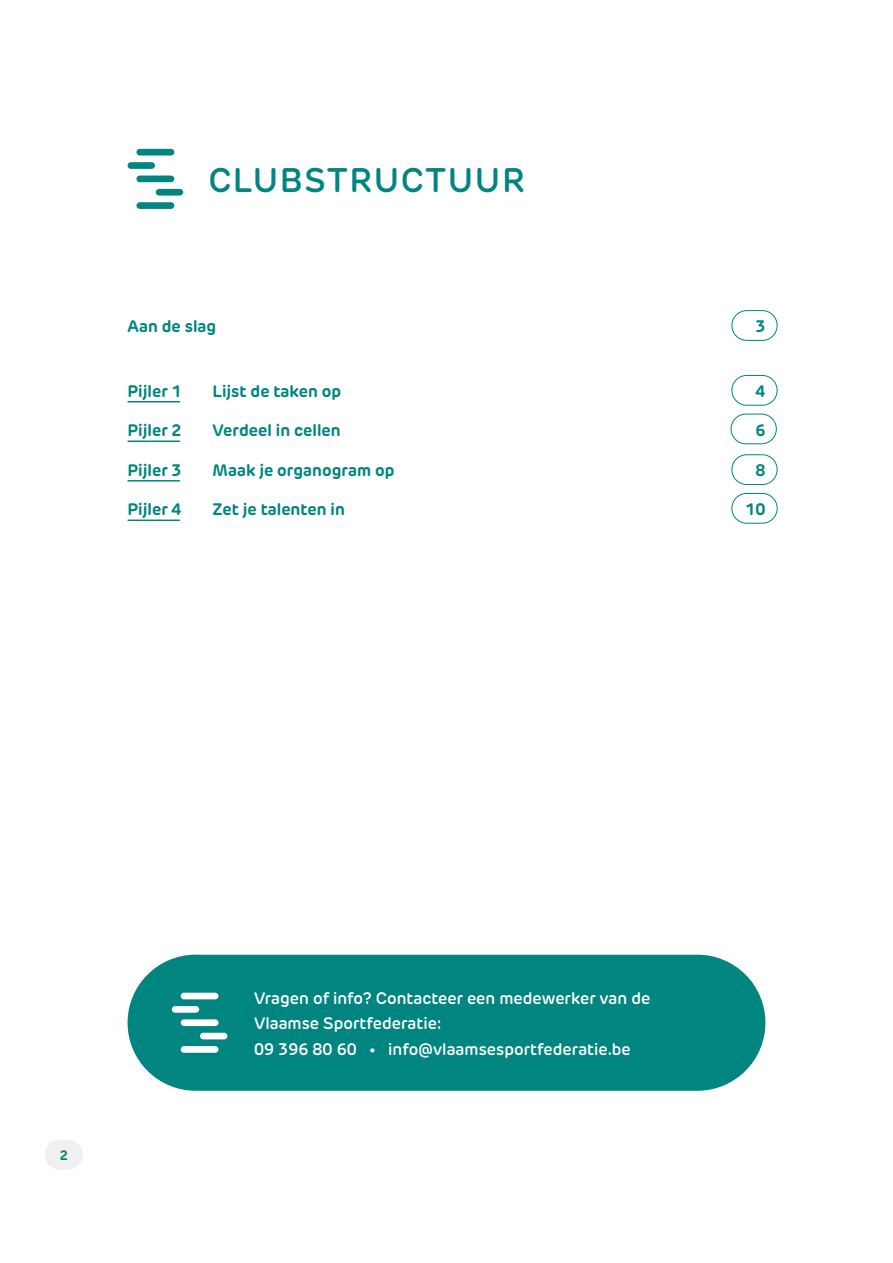
<style>
.page{position:relative;width:893px;height:1263px;background:#fff}
.page>*{position:absolute;margin:0;border:0;box-sizing:border-box;transform-origin:0 0}
.t1{font:600 33.75px "New Rubrik";letter-spacing:.05em;color:#008580}
.t2{font:700 16.5px "New Rubrik";color:#008580}
.t3{font:600 16.5px/25.5px "New Rubrik";color:#fff}
.t4{font:700 13.5px "New Rubrik";color:#008580}
</style>
<div class="page">
<div style="left:136px;top:149px;width:38px;height:6px;background:#008580;border-radius:3px"></div>
<div style="left:128px;top:162px;width:27px;height:7px;background:#008580;border-radius:3px"></div>
<div style="left:136px;top:176px;width:38px;height:6px;background:#008580;border-radius:3px"></div>
<div style="left:136px;top:202px;width:38px;height:7px;background:#008580;border-radius:3px"></div>
<div style="left:156px;top:189px;width:27px;height:7px;background:#008580;border-radius:3px"></div>
<div style="left:128px;top:955px;width:637px;height:136px;background:#008580;border-radius:68px"></div>
<hr style="left:128px;top:401px;width:52px;height:1px;background:#008580">
<hr style="left:128px;top:440px;width:52px;height:2px;background:#008580">
<hr style="left:128px;top:480px;width:52px;height:1px;background:#008580">
<hr style="left:128px;top:519px;width:52px;height:2px;background:#008580">
<div style="left:731px;top:375px;width:46px;height:31px;border:1px solid #008580;border-radius:15px"></div>
<div style="left:731px;top:414px;width:46px;height:30px;border:1px solid #008580;border-radius:15px"></div>
<div style="left:731px;top:454px;width:46px;height:31px;border:1px solid #008580;border-radius:15px"></div>
<div style="left:731px;top:493px;width:46px;height:31px;border:1px solid #008580;border-radius:15px"></div>
<div style="left:181px;top:993px;width:37px;height:6px;background:#fff;border-radius:3px"></div>
<div style="left:172px;top:1006px;width:27px;height:7px;background:#fff;border-radius:3px"></div>
<div style="left:181px;top:1019px;width:37px;height:7px;background:#fff;border-radius:3px"></div>
<div style="left:181px;top:1046px;width:37px;height:7px;background:#fff;border-radius:3px"></div>
<div style="left:200px;top:1033px;width:27px;height:6px;background:#fff;border-radius:3px"></div>
<div style="left:731px;top:310px;width:46px;height:31px;border:1px solid #008580;border-radius:15px"></div>
<div style="left:45px;top:1140px;width:38px;height:29px;background:#f0f0f0;border-radius:15px"></div>
<h1 class="t1" style="left:208px;top:159px;width:318px">CLUBSTRUCTUUR</h1>
<p class="t2" style="left:128px;top:316px;width:90px">Aan de slag</p>
<p class="t2" style="left:755px;top:316px;width:12px">3</p>
<p class="t2" style="left:128px;top:381px;width:56px">Pijler 1</p>
<p class="t2" style="left:213px;top:381px;width:130px">Lijst de taken op</p>
<p class="t2" style="left:755px;top:381px;width:12px">4</p>
<p class="t2" style="left:128px;top:420px;width:56px">Pijler 2</p>
<p class="t2" style="left:213px;top:420px;width:130px">Verdeel in cellen</p>
<p class="t2" style="left:755px;top:420px;width:12px">6</p>
<p class="t2" style="left:128px;top:460px;width:56px">Pijler 3</p>
<p class="t2" style="left:213px;top:460px;width:184px">Maak je organogram op</p>
<p class="t2" style="left:755px;top:460px;width:12px">8</p>
<p class="t2" style="left:128px;top:499px;width:56px">Pijler 4</p>
<p class="t2" style="left:213px;top:499px;width:134px">Zet je talenten in</p>
<p class="t2" style="left:745px;top:499px;width:22px">10</p>
<p class="t4" style="left:60px;top:1146px;width:10px">2</p>
<p class="t3" style="left:254px;top:985px;width:398px">Vragen of info? Contacteer een medewerker van de<br>Vlaamse Sportfederatie:<br>09 396 80 60 • info@vlaamsesportfederatie.be</p>
</div>
